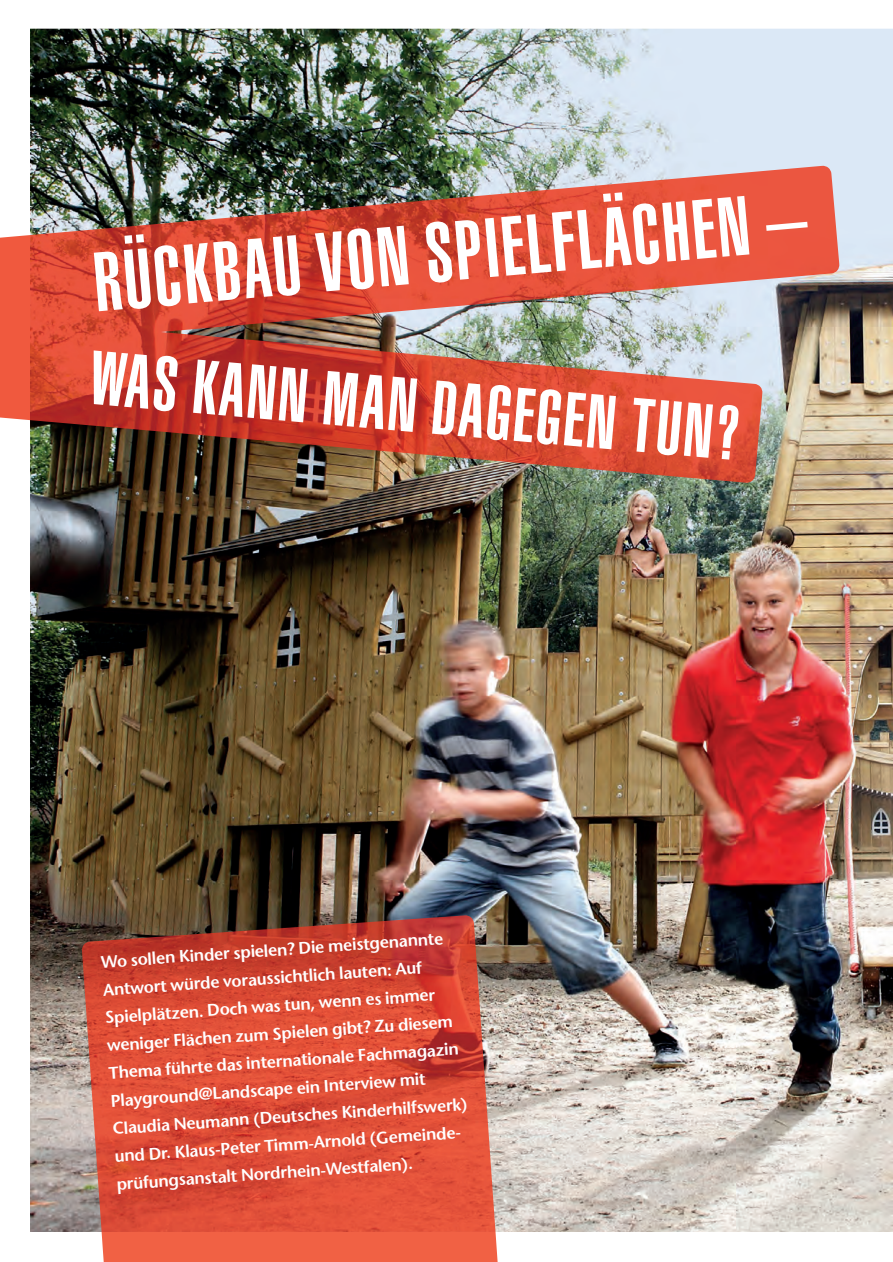
<style>
.page{position:relative;width:893px;height:1262px;background:#fff}
.page>*{position:absolute;margin:0;border:0;box-sizing:border-box;transform-origin:0 0}
.t1{font:900 extra-condensed 82.5px "Helvetica";color:#fff}
.t2{font:900 extra-condensed 75px "Helvetica";color:#fff}
.t3{font:600 16.8px/27.8px "Stone Sans";color:#fff}
</style>
<div class="page">
<img style="left:29px;top:28px;width:863px;height:1234px">
<img style="left:30px;top:166px;width:809px;height:317px">
<div style="left:0;top:235px;width:30px;height:185px;background:#f0593e"></div>
<img style="left:82px;top:915px;width:392px;height:35px">
<div style="left:102px;top:1232px;width:395px;height:30px;background:#f16144"></div>
<h1 class="t1" style="left:91px;top:253px;width:717px;rotate:-5deg">RÜCKBAU VON SPIELFLÄCHEN –</h1>
<h2 class="t2" style="left:93px;top:350px;width:653px;rotate:5deg">WAS KANN MAN DAGEGEN TUN?</h2>
<p class="t3" style="left:100px;top:950px;width:357px;rotate:-4deg">Wo sollen Kinder spielen? Die meistgenannte Antwort würde voraussichtlich lauten: Auf Spielplätzen. Doch was tun, wenn es immer weniger Flächen zum Spielen gibt? Zu diesem Thema führte das internationale Fachmagazin Playground@Landscape ein Interview mit Claudia Neumann (Deutsches Kinderhilfswerk) und Dr. Klaus-Peter Timm-Arnold (Gemeinde&shy;prüfungsanstalt Nordrhein-Westfalen).</p>
</div>
